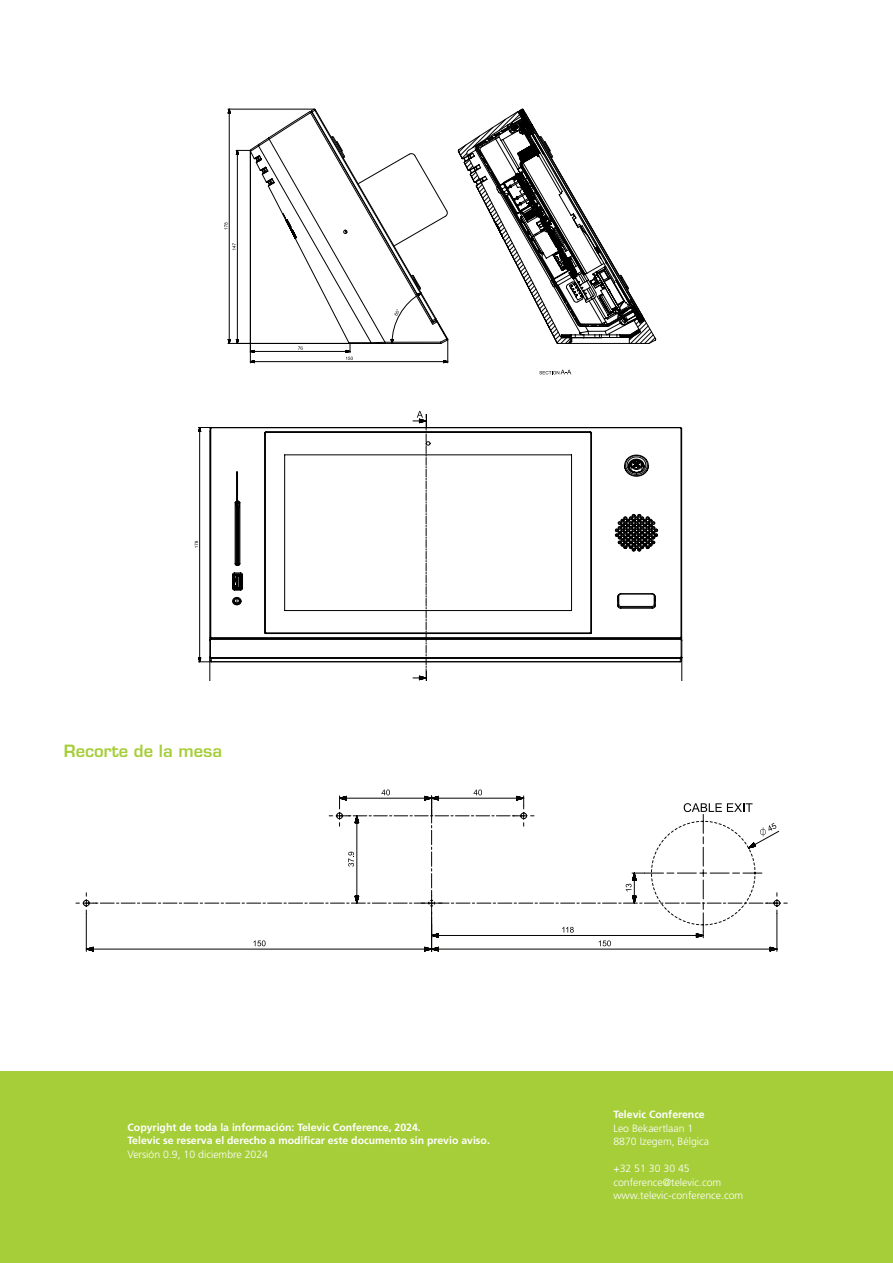
<style>
.page{position:relative;width:893px;height:1263px;background:#fff}
.page>*{position:absolute;margin:0;border:0;box-sizing:border-box;transform-origin:0 0}
.Titel_niveau_3{font:600 16.5px "Eurostile LT Std";color:#a6ce39}
.t1{font:700 10.5px/13.5px "Frutiger LT Std";color:#fff}
.t2{font:300 10.5px/13.5px "Frutiger LT Std";color:#fff}
</style>
<div class="page">
<div style="left:0;top:1071px;width:893px;height:192px;background:#a6ce39"></div>
<svg style="left:539px;top:370px;width:32px;height:4px"></svg>
<svg style="left:458px;top:108px;width:198px;height:236px"></svg>
<svg style="left:224px;top:108px;width:224px;height:255px"></svg>
<svg style="left:195px;top:541px;width:3px;height:7px"></svg>
<svg style="left:209px;top:431px;width:473px;height:228px"></svg>
<hr style="left:199px;top:427px;width:1px;height:235px;background:#000">
<svg style="left:198px;top:427px;width:14px;height:5px"></svg>
<hr style="left:211px;top:661px;width:469px;height:1px;background:#000">
<svg style="left:198px;top:657px;width:14px;height:23px"></svg>
<svg style="left:680px;top:657px;width:2px;height:23px"></svg>
<svg style="left:232px;top:411px;width:426px;height:269px"></svg>
<svg style="left:86px;top:946px;width:691px;height:5px"></svg>
<svg style="left:86px;top:789px;width:693px;height:157px"></svg>
<svg style="left:83px;top:812px;width:697px;height:94px"></svg>
<p class="Titel_niveau_3" style="left:64px;top:740px;width:160px">Recorte de la mesa</p>
<p class="t1" style="left:128px;top:1120px;width:364px">Copyright de toda la información: Televic Conference, 2024.<br>Televic se reserva el derecho a modificar este documento sin previo aviso.</p>
<p class="t2" style="left:128px;top:1147px;width:142px">Versión 0.9, 10 diciembre 2024</p>
<p class="t1" style="left:613px;top:1108px;width:93px">Televic Conference</p>
<p class="t2" style="left:613px;top:1121px;width:97px">Leo Bekaertlaan 1<br>8870 Izegem, Bélgica</p>
<p class="t2" style="left:613px;top:1162px;width:131px">+32 51 30 30 45 conference@televic.com www.televic-conference.com</p>
</div>
